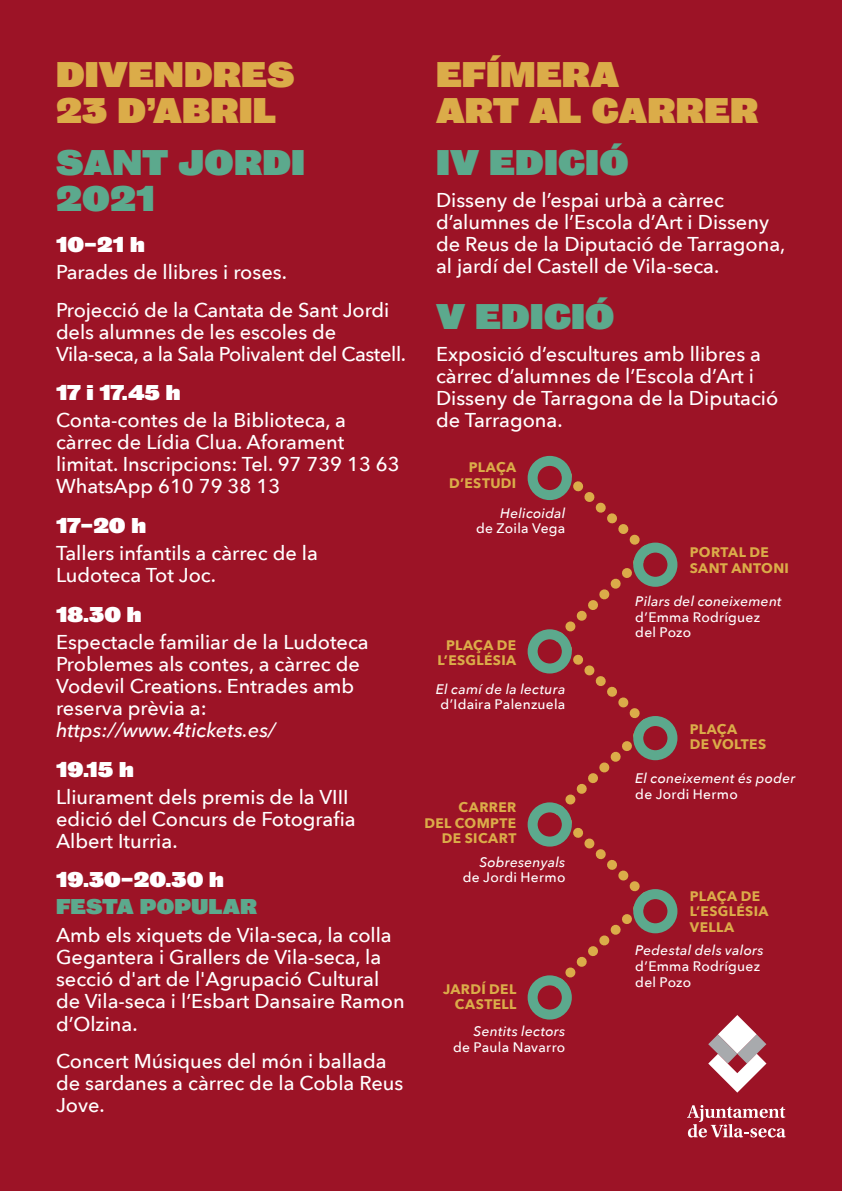
<style>
.page{position:relative;width:842px;height:1191px;background:#9c1326}
.page>*{position:absolute;margin:0;border:0;box-sizing:border-box;transform-origin:0 0}
.t1{font:900 32.4px/35.4px "Bureau Grot";letter-spacing:.005em;color:#dbac49}
.t2{font:900 32.4px/35.4px "Bureau Grot";letter-spacing:.005em;color:#5ca98d}
.t3{font:500 20px/22px "Avenir Next";color:#fff}
.t4{font:500 20px/22px "Avenir Next";letter-spacing:-.02em;color:#fff}
.t5{font:italic 500 20px "Avenir Next";color:#fff}
.t6{font:900 19.6px "Bureau Grot";color:#fff}
.t7{font:900 19.6px "Bureau Grot";letter-spacing:.005em;color:#5ca98d}
.t8{font:700 13.8px/15.6px "Avenir Next";letter-spacing:.025em;color:#dbac49;text-align:right}
.t9{font:italic 500 13.8px "Avenir Next";letter-spacing:.02em;color:#fff}
.t10{font:500 13.8px/15.6px "Avenir Next";letter-spacing:.02em;color:#fff}
</style>
<div class="page">
<div style="left:528px;top:975px;width:44px;height:44px;border:10px solid #5ca98d;border-radius:50%"></div>
<div style="left:633px;top:889px;width:44px;height:44px;border:10px solid #5ca98d;border-radius:50%"></div>
<div style="left:528px;top:802px;width:44px;height:44px;border:10px solid #5ca98d;border-radius:50%"></div>
<div style="left:633px;top:716px;width:44px;height:44px;border:10px solid #5ca98d;border-radius:50%"></div>
<div style="left:528px;top:629px;width:44px;height:44px;border:10px solid #5ca98d;border-radius:50%"></div>
<svg style="left:551px;top:470px;width:103px;height:522px"></svg>
<div style="left:528px;top:456px;width:44px;height:44px;border:10px solid #5ca98d;border-radius:50%"></div>
<div style="left:633px;top:542px;width:44px;height:45px;border:10px solid #5ca98d;border-radius:50%"></div>
<svg style="left:687px;top:1105px;width:99px;height:32px"></svg>
<svg style="left:708px;top:1015px;width:58px;height:77px"></svg>
<h1 class="t1" style="left:56px;top:58px;width:240px">DIVENDRES<br>23 D’ABRIL</h1>
<h1 class="t2" style="left:56px;top:146px;width:251px">SANT JORDI<br>2021</h1>
<p class="t6" style="left:56px;top:233px;width:90px">10−21 h</p>
<p class="t3" style="left:56px;top:253px;width:335px;line-height:37.6px">Parades de llibres i roses.<br>Projecció de la Cantata de Sant Jordi</p>
<p class="t4" style="left:56px;top:320px;width:352px">dels alumnes de les escoles de<br>Vila-seca, a la Sala Polivalent del Castell.</p>
<p class="t6" style="left:56px;top:381px;width:126px">17 i 17.45 h</p>
<p class="t3" style="left:56px;top:409px;width:345px">Conta-contes de la Biblioteca, a càrrec de Lídia Clua. Aforament limitat. Inscripcions: Tel. 97 739 13 63<br>WhatsApp 610 79 38 13</p>
<p class="t6" style="left:56px;top:514px;width:92px">17−20 h</p>
<p class="t3" style="left:56px;top:541px;width:263px">Tallers infantils a càrrec de la<br>Ludoteca Tot Joc.</p>
<p class="t6" style="left:56px;top:603px;width:87px">18.30 h</p>
<p class="t3" style="left:56px;top:630px;width:314px">Espectacle familiar de la Ludoteca<br>Problemes als contes, a càrrec de<br>Vodevil Creations. Entrades amb reserva prèvia a:</p>
<p class="t5" style="left:56px;top:713px;width:221px">https://www.4tickets.es/</p>
<p class="t6" style="left:56px;top:757px;width:79px">19.15 h</p>
<p class="t3" style="left:56px;top:785px;width:301px">Lliurament dels premis de la VIII edició del Concurs de Fotografia<br>Albert Iturria.</p>
<p class="t6" style="left:56px;top:868px;width:169px">19.30−20.30 h</p>
<p class="t7" style="left:56px;top:895px;width:203px">FESTA POPULAR</p>
<p class="t3" style="left:56px;top:923px;width:350px">Amb els xiquets de Vila-seca, la colla<br>Gegantera i Grallers de Vila-seca, la secció d'art de l'Agrupació Cultural de Vila-seca i l’Esbart Dansaire Ramon d’Olzina.</p>
<p class="t3" style="left:56px;top:1049px;width:349px">Concert Músiques del món i ballada de sardanes a càrrec de la Cobla Reus<br>Jove.</p>
<h1 class="t1" style="left:436px;top:58px;width:324px">EFÍMERA<br>ART AL CARRER</h1>
<h1 class="t2" style="left:436px;top:146px;width:194px">IV EDICIÓ</h1>
<p class="t3" style="left:436px;top:189px;width:351px">Disseny de l’espai urbà a càrrec d’alumnes de l’Escola d’Art i Disseny de Reus de la Diputació de Tarragona, al jardí del Castell de Vila-seca.</p>
<h1 class="t2" style="left:436px;top:299px;width:180px">V EDICIÓ</h1>
<p class="t3" style="left:436px;top:342px;width:344px">Exposició d’escultures amb llibres a càrrec d’alumnes de l’Escola d’Art i<br>Disseny de Tarragona de la Diputació de Tarragona.</p>
<p class="t8" style="left:449px;top:459px;width:69px">PLAÇA<br>D’ESTUDI</p>
<p class="t9" style="left:500px;top:501px;width:67px">Helicoidal</p>
<p class="t10" style="left:476px;top:520px;width:91px">de Zoila Vega</p>
<p class="t8" style="left:438px;top:636px;width:80px">PLAÇA DE<br>L’ESGLÉSIA</p>
<p class="t9" style="left:436px;top:677px;width:131px">El camí de la lectura</p>
<p class="t10" style="left:441px;top:696px;width:126px">d’Idaira Palenzuela</p>
<p class="t8" style="left:424px;top:799px;width:93px">CARRER<br>DEL COMPTE<br>DE SICART</p>
<p class="t9" style="left:479px;top:850px;width:88px">Sobresenyals</p>
<p class="t10" style="left:463px;top:869px;width:104px">de Jordi Hermo</p>
<p class="t8" style="left:443px;top:980px;width:75px">JARDÍ DEL<br>CASTELL</p>
<p class="t9" style="left:474px;top:1019px;width:93px">Sentits lectors</p>
<p class="t10" style="left:453px;top:1038px;width:114px">de Paula Navarro</p>
<p class="t8" style="left:690px;top:544px;width:101px;text-align:left">PORTAL DE<br>SANT ANTONI</p>
<p class="t9" style="left:635px;top:589px;width:148px">Pilars del coneixement</p>
<p class="t10" style="left:635px;top:608px;width:126px">d’Emma Rodríguez del Pozo</p>
<p class="t8" style="left:690px;top:721px;width:78px;text-align:left">PLAÇA<br>DE VOLTES</p>
<p class="t9" style="left:635px;top:766px;width:161px">El coneixement és poder</p>
<p class="t10" style="left:635px;top:786px;width:104px">de Jordi Hermo</p>
<p class="t8" style="left:690px;top:887px;width:80px;text-align:left">PLAÇA DE<br>L’ESGLÉSIA<br>VELLA</p>
<p class="t9" style="left:635px;top:939px;width:130px">Pedestal dels valors</p>
<p class="t10" style="left:635px;top:958px;width:126px">d’Emma Rodríguez del Pozo</p>
</div>
